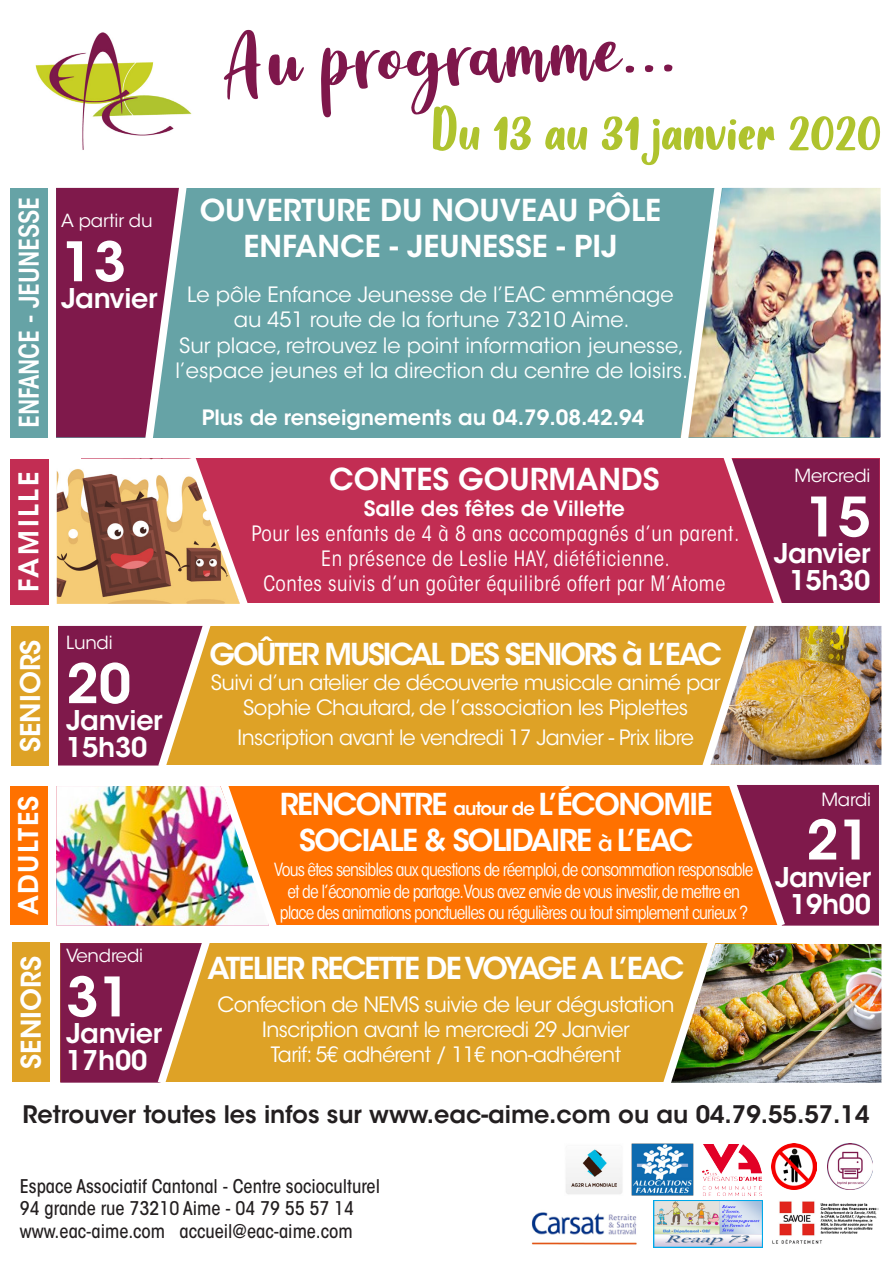
<style>
.page{position:relative;width:893px;height:1263px;background:#fff}
.page>*{position:absolute;margin:0;border:0;box-sizing:border-box;transform-origin:0 0}
.t1{font:102px "Angelina Demo";color:#7e174b}
.t2{font:60px "Chocolate DRINK DEMO";color:#afc32e}
.t3{font:600 54px "ITC Avant Garde Std";color:#fff}
.t4{font:600 30px "ITC Avant Garde Std";letter-spacing:-.05em;color:#fff}
.t5{font:600 30px/36px "ITC Avant Garde Std";color:#fff;text-align:center}
.t6{font:600 30px "ITC Avant Garde Std";letter-spacing:-.07em;color:#fff}
.t7{font:600 27px "ITC Avant Garde Std";letter-spacing:-.01em;color:#fff}
.t8{font:600 condensed 27px "ITC Avant Garde Std";letter-spacing:-.01em;color:#fff}
.t9{font:600 27px "ITC Avant Garde Std";letter-spacing:.05em;color:#fff}
.t10{font:600 27px "ITC Avant Garde Std";letter-spacing:.1em;color:#fff}
.t11{font:600 24px "ITC Avant Garde Std";color:#231f20}
.police_standart{font:21px/25.2px "ITC Avant Garde Std";letter-spacing:-.025em;color:#fff;text-align:center}
.police_standart-2{font:21px/25.2px "ITC Avant Garde Std";color:#fff}
.police_standart-3{font:condensed 21px "ITC Avant Garde Std";letter-spacing:.025em;color:#fff}
.police_standart-4{font:600 21px "ITC Avant Garde Std";color:#fff}
.police_standart-5{font:500 condensed 18.75px "ITC Avant Garde Std";color:#231f20}
.t12{font:condensed 18px/21.6px "ITC Avant Garde Std";letter-spacing:-.05em;color:#fff;text-align:center}
.t13{font:18px "ITC Avant Garde Std";letter-spacing:-.01em;color:#fff}
.s1{font-size:18px}
.s2{font-size:21px}
</style>
<div class="page">
<img style="left:702px;top:1144px;width:59px;height:51px">
<img style="left:653px;top:1200px;width:110px;height:48px">
<img style="left:632px;top:1143px;width:62px;height:52px">
<img style="left:771px;top:1144px;width:46px;height:45px">
<img style="left:827px;top:1144px;width:46px;height:45px">
<img style="left:35px;top:32px;width:157px;height:118px">
<div style="left:58px;top:626px;width:695px;height:139px;background:#dea226"></div>
<div style="left:12px;top:626px;width:37px;height:139px;background:#dea226"></div>
<div style="left:56px;top:188px;width:823px;height:249px;background:#66a3a6"></div>
<div style="left:10px;top:188px;width:38px;height:249px;background:#66a3a6"></div>
<div style="left:56px;top:786px;width:736px;height:139px;background:#ff7100"></div>
<div style="left:10px;top:786px;width:37px;height:139px;background:#ff7100"></div>
<img style="left:772px;top:1201px;width:107px;height:43px">
<img style="left:566px;top:1149px;width:57px;height:45px">
<img style="left:531px;top:1212px;width:106px;height:33px">
<div style="left:81px;top:459px;width:798px;height:144px;background:#c22d53"></div>
<div style="left:10px;top:459px;width:39px;height:146px;background:#c22d53"></div>
<div style="left:60px;top:943px;width:736px;height:139px;background:#dea226"></div>
<div style="left:12px;top:942px;width:38px;height:140px;background:#dea226"></div>
<img style="left:657px;top:187px;width:222px;height:896px">
<svg style="left:56px;top:187px;width:230px;height:896px"></svg>
<p class="t8" style="left:12px;top:428px;width:233px;rotate:-90deg">ENFANCE - JEUNESSE</p>
<p class="t10" style="left:12px;top:592px;width:122px;rotate:-90deg">FAMILLE</p>
<p class="t7" style="left:13px;top:752px;width:114px;rotate:-90deg">SENIORS</p>
<p class="t9" style="left:11px;top:915px;width:121px;rotate:-90deg">ADULTES</p>
<p class="t7" style="left:14px;top:1068px;width:114px;rotate:-90deg">SENIORS</p>
<p class="t13" style="left:61px;top:210px;width:93px">A partir du</p>
<p class="t3" style="left:61px;top:227px;width:67px">13</p>
<p class="t7" style="left:61px;top:281px;width:98px">Janvier</p>
<p class="t1" style="left:221px;top:14px;width:455px;rotate:-2deg">Au programme...</p>
<p class="t2" style="left:431px;top:92px;width:452px">Du 13 au 31 janvier 2020</p>
<p class="t5" style="left:200px;top:192px;width:463px">OUVERTURE DU NOUVEAU PÔLE<br>ENFANCE - JEUNESSE - PIJ</p>
<p class="police_standart-2" style="left:187px;top:282px;width:488px">Le pôle Enfance Jeunesse de l’EAC emménage</p>
<p class="police_standart-2" style="left:234px;top:307px;width:397px">au 451 route de la fortune 73210 Aime.</p>
<p class="police_standart-2" style="left:175px;top:333px;width:514px">Sur place, retrouvez le point information jeunesse, l’espace jeunes et la direction du centre de loisirs.</p>
<p class="police_standart-4" style="left:202px;top:404px;width:444px">Plus de renseignements au 04.79.08.42.94</p>
<p class="t5" style="left:329px;top:461px;width:332px">CONTES GOURMANDS</p>
<p class="police_standart-4" style="left:364px;top:495px;width:263px">Salle des fêtes de Villette</p>
<p class="police_standart-3" style="left:252px;top:521px;width:489px">Pour les enfants de 4 à 8 ans accompagnés d’un parent.</p>
<p class="police_standart-3" style="left:321px;top:546px;width:350px">En présence de Leslie HAY, diététicienne.</p>
<p class="police_standart-3" style="left:263px;top:571px;width:463px">Contes suivis d’un goûter équilibré offert par M’Atome</p>
<p class="t13" style="left:795px;top:465px;width:77px">Mercredi</p>
<p class="t3" style="left:805px;top:483px;width:67px">15</p>
<p class="t7" style="left:774px;top:536px;width:98px">Janvier</p>
<p class="t7" style="left:789px;top:563px;width:83px">15h30</p>
<p class="t13" style="left:66px;top:632px;width:48px">Lundi</p>
<p class="t3" style="left:66px;top:649px;width:67px">20</p>
<p class="t7" style="left:66px;top:703px;width:98px">Janvier</p>
<p class="t7" style="left:66px;top:730px;width:83px">15h30</p>
<p class="t13" style="left:66px;top:945px;width:78px">Vendredi</p>
<p class="t3" style="left:66px;top:962px;width:67px">31</p>
<p class="t7" style="left:66px;top:1016px;width:98px">Janvier</p>
<p class="t7" style="left:66px;top:1043px;width:83px">17h00</p>
<p class="t6" style="left:210px;top:635px;width:514px">GOÛTER MUSICAL DES SENIORS à L’EAC</p>
<p class="police_standart" style="left:211px;top:670px;width:511px">Suivi d’un atelier de découverte musicale animé par<br>Sophie Chautard, de l’association les Piplettes</p>
<p class="police_standart" style="left:238px;top:725px;width:458px">Inscription avant le vendredi 17 Janvier - Prix libre</p>
<p class="t4" style="left:280px;top:785px;width:434px">RENCONTRE <span class="s1">autour de</span> L’ÉCONOMIE</p>
<p class="t4" style="left:299px;top:821px;width:396px">SOCIALE &amp; SOLIDAIRE <span class="s2">à</span> L’EAC</p>
<p class="t12" style="left:274px;top:859px;width:481px">Vous êtes sensibles aux questions de réemploi,de consommation responsable et de l’économie de partage.Vous avez envie de vous investir,de mettre en place des animations ponctuelles ou régulières ou tout simplement curieux ?</p>
<p class="t4" style="left:207px;top:949px;width:478px">ATELIER RECETTE DE VOYAGE A L’EAC</p>
<p class="police_standart" style="left:217px;top:992px;width:459px">Confection de NEMS suivie de leur dégustation</p>
<p class="police_standart" style="left:262px;top:1017px;width:369px">Inscription avant le mercredi 29 Janvier</p>
<p class="police_standart" style="left:271px;top:1042px;width:352px">Tarif: 5€ adhérent / 11€ non-adhérent</p>
<p class="t13" style="left:821px;top:788px;width:51px">Mardi</p>
<p class="t3" style="left:806px;top:806px;width:67px">21</p>
<p class="t7" style="left:775px;top:859px;width:98px">Janvier</p>
<p class="t7" style="left:790px;top:886px;width:83px">19h00</p>
<p class="t11" style="left:22px;top:1099px;width:849px">Retrouver toutes les infos sur www.eac-aime.com ou au 04.79.55.57.14</p>
<p class="police_standart-5" style="left:20px;top:1174px;width:362px">Espace Associatif Cantonal - Centre socioculturel</p>
<p class="police_standart-5" style="left:20px;top:1197px;width:336px">94 grande rue 73210 Aime - 04 79 55 57 14</p>
<p class="police_standart-5" style="left:20px;top:1219px;width:334px">www.eac-aime.com accueil@eac-aime.com</p>
</div>
